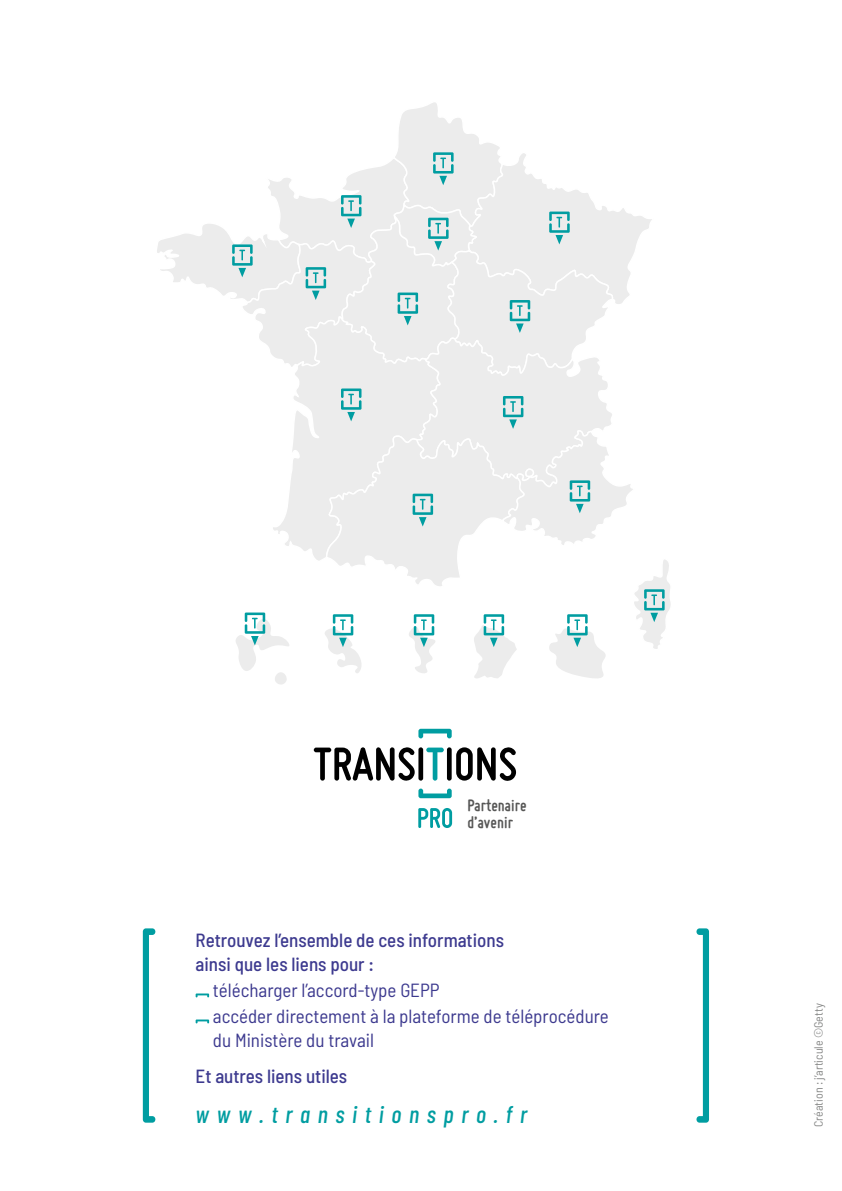
<style>
.page{position:relative;width:842px;height:1191px;background:#fff}
.page>*{position:absolute;margin:0;border:0;box-sizing:border-box;transform-origin:0 0}
.t1{font:italic 500 24px "Barlow Condensed";letter-spacing:.32em;color:#009da1}
.t2{font:semi-condensed 19px/26px "Barlow";color:#3d3a8f}
.t3{font:500 semi-condensed 19px/24px "Barlow";color:#3d3a8f}
.t4{font:700 17.6px/16.6px "Miso";letter-spacing:.005em;color:#565655}
.t5{font:semi-condensed 12px "Barlow";color:#878887}
</style>
<div class="page">
<svg style="left:418px;top:808px;width:34px;height:20px"></svg>
<svg style="left:418px;top:729px;width:34px;height:9px"></svg>
<svg style="left:418px;top:788px;width:34px;height:10px"></svg>
<svg style="left:426px;top:747px;width:18px;height:33px"></svg>
<svg style="left:314px;top:747px;width:101px;height:34px"></svg>
<div style="left:418px;top:747px;width:5px;height:33px;background:#000;border-radius:2px"></div>
<div style="left:447px;top:747px;width:5px;height:33px;background:#000;border-radius:2px"></div>
<svg style="left:456px;top:747px;width:60px;height:34px"></svg>
<svg style="left:196px;top:993px;width:13px;height:4px"></svg>
<svg style="left:196px;top:1019px;width:13px;height:4px"></svg>
<svg style="left:143px;top:928px;width:12px;height:194px"></svg>
<svg style="left:696px;top:928px;width:13px;height:194px"></svg>
<svg style="left:157px;top:102px;width:514px;height:583px"></svg>
<p class="t4" style="left:467px;top:796px;width:61px">Partenaire d’avenir</p>
<p class="t3" style="left:196px;top:928px;width:310px">Retrouvez l’ensemble de ces informations ainsi que les liens pour :</p>
<p class="t2" style="left:213px;top:977px;width:397px">télécharger l’accord-type GEPP<br>accéder directement à la plateforme de téléprocédure</p>
<p class="t2" style="left:213px;top:1027px;width:163px">du Ministère du travail</p>
<p class="t3" style="left:196px;top:1063px;width:153px">Et autres liens utiles</p>
<p class="t1" style="left:196px;top:1097px;width:333px">www.transitionspro.fr</p>
<p class="t5" style="left:811px;top:1127px;width:125px;rotate:-90deg">Création : j’articule ©Getty</p>
</div>
